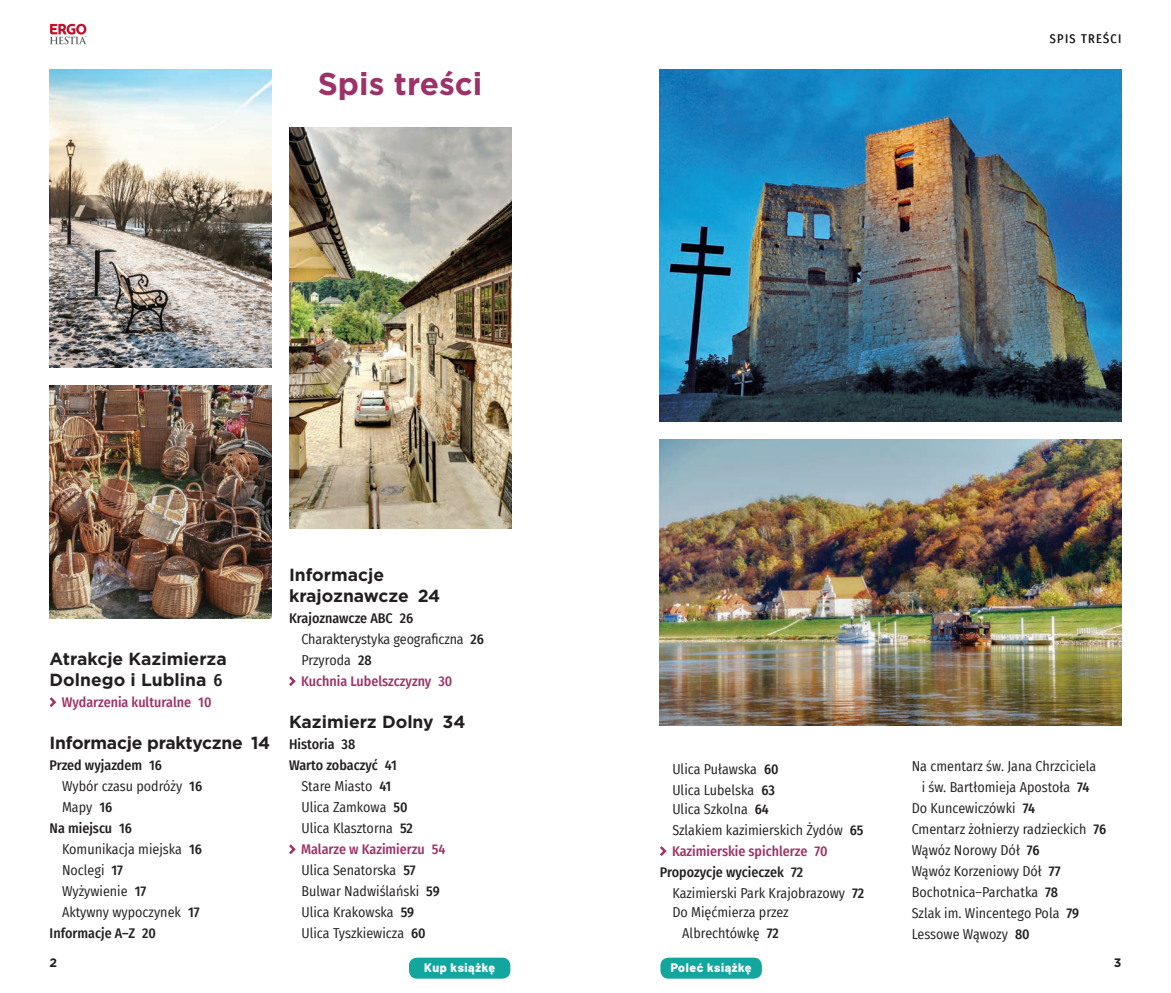
<style>
.page{position:relative;width:1171px;height:993px;background:#fff}
.page>*{position:absolute;margin:0;border:0;box-sizing:border-box;transform-origin:0 0}
.t1{font:700 31.5px "Gotham";color:#9c3268}
.t2{font:700 17.5px/21px "Gotham";color:#231f20}
.t3{font:14px/21px "Fira Sans Condensed";color:#231f20}
.t4{font:500 14px "Fira Sans Condensed";color:#231f20}
.t5{font:500 14px "Fira Sans Condensed";color:#9c3268}
.t6{font:800 12.25px "Barlow";letter-spacing:.05em;color:#fff}
.t7{font:12.25px "Fira Sans Condensed";letter-spacing:.11em;color:#231f20}
.t8{font:700 12.25px "Gotham";color:#231f20}
.s1{font-family:"Fira Sans Condensed";font-weight:500}
.s2{font-weight:500}
.s3{font-weight:500;color:#9c3268}
</style>
<div class="page">
<svg style="left:50px;top:24px;width:37px;height:20px"></svg>
<img style="left:50px;top:69px;width:222px;height:298px">
<img style="left:50px;top:385px;width:222px;height:233px">
<img style="left:660px;top:439px;width:461px;height:286px">
<img style="left:289px;top:128px;width:222px;height:400px">
<svg style="left:50px;top:697px;width:6px;height:10px"></svg>
<svg style="left:289px;top:676px;width:7px;height:10px"></svg>
<svg style="left:289px;top:844px;width:7px;height:10px"></svg>
<svg style="left:660px;top:846px;width:6px;height:9px"></svg>
<img style="left:660px;top:69px;width:461px;height:352px">
<div style="left:660px;top:956px;width:102px;height:23px;background:#13a69e;border-radius:9px"></div>
<div style="left:659px;top:955px;width:104px;height:24px;border:1px solid #fff;border-radius:9px"></div>
<div style="left:408px;top:956px;width:103px;height:23px;background:#13a69e;border-radius:9px"></div>
<div style="left:407px;top:955px;width:105px;height:24px;border:1px solid #fff;border-radius:9px"></div>
<h1 class="t1" style="left:318px;top:63px;width:166px">Spis treści</h1>
<p class="t7" style="left:1050px;top:30px;width:73px">SPIS TREŚCI</p>
<p class="t2" style="left:50px;top:648px;width:179px">Atrakcje Kazimierza<br>Dolnego i Lublina <span class="s1">6</span></p>
<p class="t5" style="left:62px;top:690px;width:151px">Wydarzenia kulturalne 10</p>
<p class="t2" style="left:50px;top:732px;width:222px">Informacje praktyczne 14</p>
<p class="t4" style="left:50px;top:753px;width:114px">Przed wyjazdem 16</p>
<p class="t3" style="left:62px;top:775px;width:142px">Wybór czasu podróży <span class="s2">16</span></p>
<p class="t3" style="left:62px;top:796px;width:52px">Mapy <span class="s2">16</span></p>
<p class="t4" style="left:50px;top:816px;width:84px">Na miejscu 16</p>
<p class="t3" style="left:62px;top:838px;width:141px">Komunikacja miejska <span class="s2">16</span></p>
<p class="t3" style="left:62px;top:859px;width:63px">Noclegi <span class="s2">17</span></p>
<p class="t3" style="left:62px;top:880px;width:86px">Wyżywienie <span class="s2">17</span></p>
<p class="t3" style="left:62px;top:901px;width:139px">Aktywny wypoczynek <span class="s2">17</span></p>
<p class="t4" style="left:50px;top:921px;width:108px">Informacje A–Z 20</p>
<p class="t2" style="left:289px;top:564px;width:153px">Informacje krajoznawcze 24</p>
<p class="t3" style="left:301px;top:607px;width:184px;text-indent:-12px"><span class="s2">Krajoznawcze ABC 26<br></span>Charakterystyka geograficzna <span class="s2">26<br></span>Przyroda <span class="s2">28<br></span><span class="s3">Kuchnia Lubelszczyzny 30</span></p>
<p class="t2" style="left:289px;top:711px;width:178px">Kazimierz Dolny 34</p>
<p class="t4" style="left:289px;top:732px;width:68px">Historia 38</p>
<p class="t4" style="left:289px;top:753px;width:109px">Warto zobaczyć 41</p>
<p class="t3" style="left:301px;top:775px;width:91px">Stare Miasto <span class="s2">41</span></p>
<p class="t3" style="left:301px;top:796px;width:108px">Ulica Zamkowa <span class="s2">50</span></p>
<p class="t3" style="left:301px;top:817px;width:113px">Ulica Klasztorna <span class="s2">52</span></p>
<p class="t5" style="left:301px;top:837px;width:146px">Malarze w Kazimierzu 54</p>
<p class="t3" style="left:301px;top:859px;width:116px">Ulica Senatorska <span class="s2">57</span></p>
<p class="t3" style="left:301px;top:880px;width:140px">Bulwar Nadwiślański <span class="s2">59</span></p>
<p class="t3" style="left:301px;top:901px;width:114px">Ulica Krakowska <span class="s2">59</span></p>
<p class="t3" style="left:301px;top:922px;width:126px">Ulica Tyszkiewicza <span class="s2">60</span></p>
<p class="t3" style="left:672px;top:757px;width:108px">Ulica Puławska <span class="s2">60<br></span>Ulica Lubelska <span class="s2">63</span></p>
<p class="t3" style="left:672px;top:798px;width:193px">Ulica Szkolna <span class="s2">64<br></span>Szlakiem kazimierskich Żydów <span class="s2">65<br></span><span class="s3">Kazimierskie spichlerze 70</span></p>
<p class="t3" style="left:672px;top:861px;width:193px;text-indent:-12px"><span class="s2">Propozycje wycieczek 72<br></span>Kazimierski Park Krajobrazowy <span class="s2">72</span></p>
<p class="t3" style="left:672px;top:901px;width:118px;text-align:center">Do Mięćmierza przez<br>Albrechtówkę <span class="s2">72</span></p>
<p class="t3" style="left:912px;top:754px;width:186px">Na cmentarz św. Jana Chrzciciela</p>
<p class="t3" style="left:921px;top:775px;width:169px">i św. Bartłomieja Apostoła <span class="s2">74</span></p>
<p class="t3" style="left:912px;top:796px;width:125px">Do Kuncewiczówki <span class="s2">74</span></p>
<p class="t3" style="left:912px;top:817px;width:196px">Cmentarz żołnierzy radzieckich <span class="s2">76</span></p>
<p class="t3" style="left:912px;top:838px;width:129px">Wąwóz Norowy Dół <span class="s2">76</span></p>
<p class="t3" style="left:912px;top:859px;width:150px">Wąwóz Korzeniowy Dół <span class="s2">77</span></p>
<p class="t3" style="left:912px;top:880px;width:148px">Bochotnica–Parchatka <span class="s2">78</span></p>
<p class="t3" style="left:912px;top:901px;width:169px">Szlak im. Wincentego Pola <span class="s2">79</span></p>
<p class="t3" style="left:912px;top:922px;width:119px">Lessowe Wąwozy <span class="s2">80</span></p>
<p class="t8" style="left:50px;top:954px;width:9px">2</p>
<p class="t8" style="left:1113px;top:954px;width:9px">3</p>
<p class="t6" style="left:424px;top:958px;width:72px">Kup książkę</p>
<p class="t6" style="left:671px;top:958px;width:82px">Poleć książkę</p>
</div>
